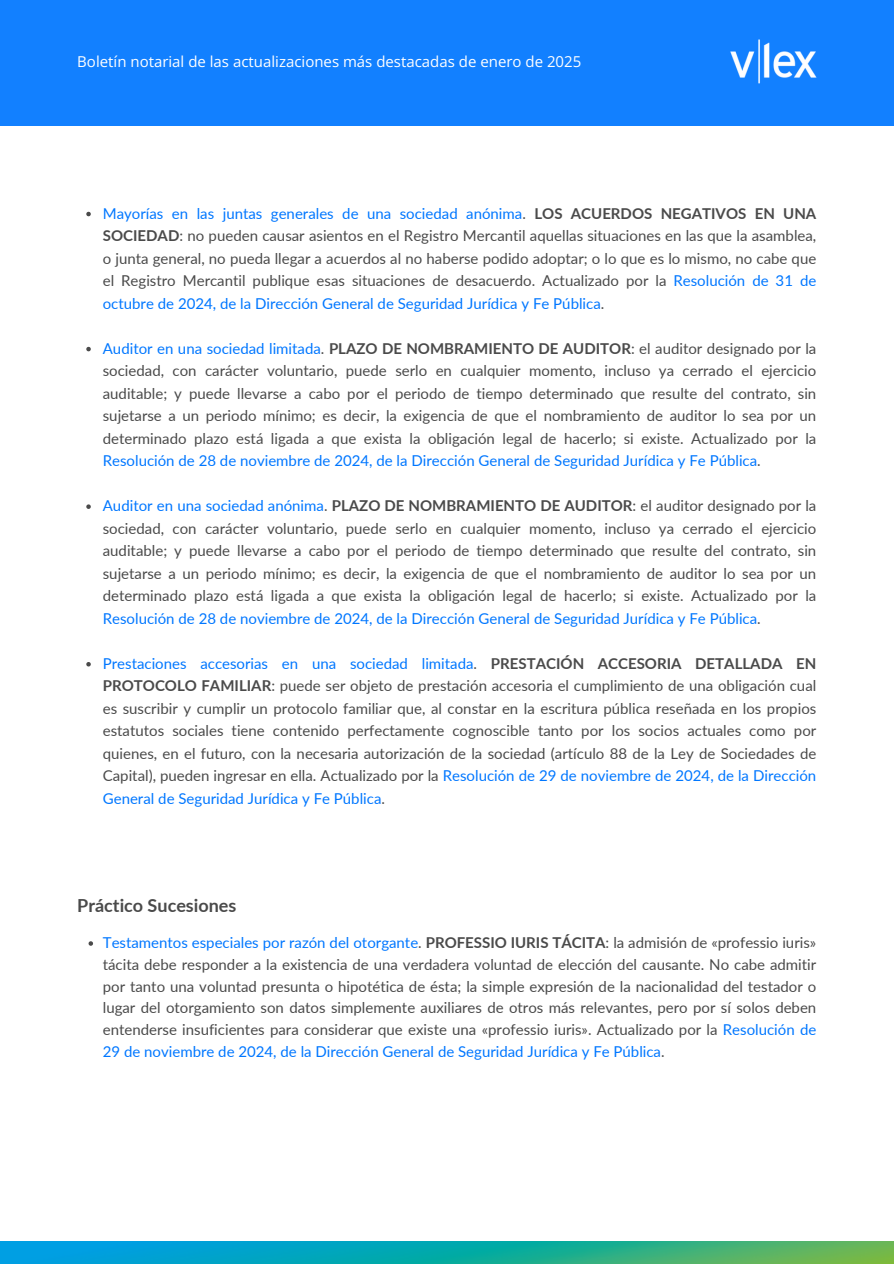
<style>
.page{position:relative;width:894px;height:1264px;background:#fff}
.page>*{position:absolute;margin:0;border:0;box-sizing:border-box;transform-origin:0 0}
.t1{font:700 18px "Lato";color:#4a4a4a}
.t2{font:15px/22.5px "Lato";color:#4a4a4a;text-align:justify}
.t3{font:15px "Open Sans";color:#fff}
.s1{color:#07f}
.s2{font-weight:700}
</style>
<div class="page">
<div style="left:0;top:0;width:893px;height:126px;background:#1280ff"></div>
<img style="left:0;top:1241px;width:893px;height:22px">
<svg style="left:86px;top:212px;width:5px;height:4px"></svg>
<svg style="left:86px;top:347px;width:5px;height:4px"></svg>
<svg style="left:86px;top:504px;width:5px;height:5px"></svg>
<svg style="left:86px;top:662px;width:5px;height:4px"></svg>
<svg style="left:88px;top:941px;width:5px;height:4px"></svg>
<img style="left:730px;top:40px;width:86px;height:44px">
<h1 class="t3" style="left:77px;top:51px;width:505px">Boletín notarial de las actualizaciones más destacadas de enero de 2025</h1>
<p class="t2" style="left:103px;top:201px;width:714px"><span class="s1">Mayorías en las juntas generales de una sociedad anónima</span>. <span class="s2">LOS ACUERDOS NEGATIVOS EN UNA SOCIEDAD</span>: no pueden causar asientos en el Registro Mercantil aquellas situaciones en las que la asamblea, o junta general, no pueda llegar a acuerdos al no haberse podido adoptar; o lo que es lo mismo, no cabe que el Registro Mercantil publique esas situaciones de desacuerdo. Actualizado por la <span class="s1">Resolución de 31 de octubre de 2024, de la Dirección General de Seguridad Jurídica y Fe Pública</span>.</p>
<p class="t2" style="left:103px;top:336px;width:714px"><span class="s1">Auditor en una sociedad limitada</span>. <span class="s2">PLAZO DE NOMBRAMIENTO DE AUDITOR</span>: el auditor designado por la sociedad, con carácter voluntario, puede serlo en cualquier momento, incluso ya cerrado el ejercicio auditable; y puede llevarse a cabo por el periodo de tiempo determinado que resulte del contrato, sin sujetarse a un periodo mínimo; es decir, la exigencia de que el nombramiento de auditor lo sea por un determinado plazo está ligada a que exista la obligación legal de hacerlo; si existe. Actualizado por la <span class="s1">Resolución de 28 de noviembre de 2024, de la Dirección General de Seguridad Jurídica y Fe Pública</span>.</p>
<p class="t2" style="left:103px;top:494px;width:714px"><span class="s1">Auditor en una sociedad anónima</span>. <span class="s2">PLAZO DE NOMBRAMIENTO DE AUDITOR</span>: el auditor designado por la sociedad, con carácter voluntario, puede serlo en cualquier momento, incluso ya cerrado el ejercicio auditable; y puede llevarse a cabo por el periodo de tiempo determinado que resulte del contrato, sin sujetarse a un periodo mínimo; es decir, la exigencia de que el nombramiento de auditor lo sea por un determinado plazo está ligada a que exista la obligación legal de hacerlo; si existe. Actualizado por la <span class="s1">Resolución de 28 de noviembre de 2024, de la Dirección General de Seguridad Jurídica y Fe Pública</span>.</p>
<p class="t2" style="left:103px;top:651px;width:714px"><span class="s1">Prestaciones accesorias en una sociedad limitada</span>. <span class="s2">PRESTACIÓN ACCESORIA DETALLADA EN PROTOCOLO FAMILIAR</span>: puede ser objeto de prestación accesoria el cumplimiento de una obligación cual es suscribir y cumplir un protocolo familiar que, al constar en la escritura pública reseñada en los propios estatutos sociales tiene contenido perfectamente cognoscible tanto por los socios actuales como por quienes, en el futuro, con la necesaria autorización de la sociedad (artículo 88 de la Ley de Sociedades de Capital), pueden ingresar en ella. Actualizado por la <span class="s1">Resolución de 29 de noviembre de 2024, de la Dirección General de Seguridad Jurídica y Fe Pública</span>.</p>
<p class="t1" style="left:77px;top:894px;width:161px">Práctico Sucesiones</p>
<p class="t2" style="left:103px;top:931px;width:714px;line-height:21.8px"><span class="s1">Testamentos especiales por razón del otorgante</span>. <span class="s2">PROFESSIO IURIS TÁCITA</span>: la admisión de «professio iuris» tácita debe responder a la existencia de una verdadera voluntad de elección del causante. No cabe admitir por tanto una voluntad presunta o hipotética de ésta; la simple expresión de la nacionalidad del testador o lugar del otorgamiento son datos simplemente auxiliares de otros más relevantes, pero por sí solos deben entenderse insuficientes para considerar que existe una «professio iuris». Actualizado por la <span class="s1">Resolución de 29 de noviembre de 2024, de la Dirección General de Seguridad Jurídica y Fe Pública</span>.</p>
</div>
